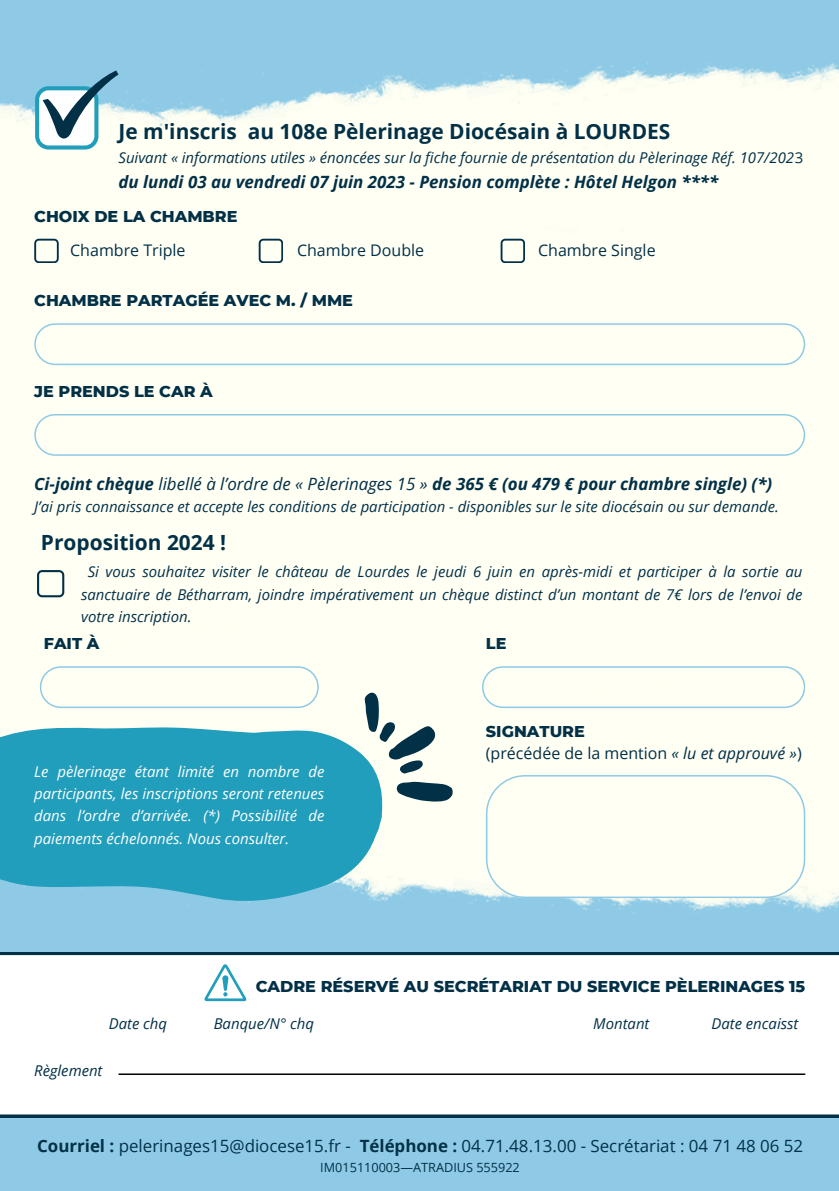
<style>
.page{position:relative;width:839px;height:1191px;background:#fff}
.page>*{position:absolute;margin:0;border:0;box-sizing:border-box;transform-origin:0 0}
.t1{font:700 21px "Open Sans";color:#023047}
.t2{font:italic 700 17px "Open Sans";color:#023047}
.t3{font:17px "Open Sans";color:#023047}
.t4{font:800 16px "Montserrat";color:#023047}
.t5{font:16px "Open Sans";color:#023047}
.t6{font:italic 15px/22.4px "Open Sans";color:#023047;text-align:justify}
.t7{font:italic 15px/22.4px "Open Sans";color:#fff;text-align:justify}
.t8{font:12.6px "Open Sans";color:#023047}
.s1{font-style:normal}
.s2{font-weight:400}
.s3{font-style:italic}
.s4{font-weight:700}
</style>
<div class="page">
<div style="left:0;top:0;width:838px;height:1191px;background:#8ecae6"></div>
<img style="left:0;top:63px;width:838px;height:171px">
<div style="left:0;top:234px;width:838px;height:620px;background:#fffff4"></div>
<img style="left:39px;top:680px;width:799px;height:233px">
<svg style="left:35px;top:70px;width:83px;height:80px"></svg>
<svg style="left:34px;top:239px;width:24px;height:24px"></svg>
<svg style="left:259px;top:239px;width:24px;height:24px"></svg>
<svg style="left:500px;top:239px;width:24px;height:24px"></svg>
<svg style="left:34px;top:323px;width:771px;height:42px"></svg>
<svg style="left:34px;top:414px;width:771px;height:42px"></svg>
<svg style="left:40px;top:666px;width:279px;height:42px"></svg>
<svg style="left:482px;top:666px;width:322px;height:42px"></svg>
<svg style="left:486px;top:775px;width:319px;height:123px"></svg>
<div style="left:0;top:952px;width:838px;height:165px;background:#fff"></div>
<svg style="left:0;top:727px;width:384px;height:178px;background:#33a5c1"></svg>
<svg style="left:334px;top:680px;width:142px;height:141px"></svg>
<hr style="left:118px;top:1073px;width:687px;height:2px;background:#000">
<svg style="left:204px;top:964px;width:42px;height:37px;background:#c6e6ed"></svg>
<svg style="left:37px;top:570px;width:27px;height:27px"></svg>
<h2 class="t1" style="left:118px;top:117px;width:553px">Je m'inscris au 108e Pèlerinage Diocésain à LOURDES</h2>
<p class="t6" style="left:118px;top:146px;width:686px">Suivant « informations utiles » énoncées sur la fiche fournie de présentation du Pèlerinage Réf. 107/202<span class="s1">3</span></p>
<h3 class="t2" style="left:118px;top:169px;width:601px">du lundi 03 au vendredi 07 juin 2023 - Pension complète : Hô tel Helgon ****</h3>
<p class="t4" style="left:34px;top:206px;width:205px">CHOIX DE LA CHAMBRE</p>
<p class="t5" style="left:70px;top:239px;width:117px">Chambre Triple</p>
<p class="t5" style="left:297px;top:239px;width:129px">Chambre Double</p>
<p class="t5" style="left:538px;top:239px;width:119px">Chambre Single</p>
<h3 class="t4" style="left:34px;top:291px;width:320px">CHAMBRE PARTAGÉE AVEC M. / MME</h3>
<p class="t4" style="left:34px;top:381px;width:180px">JE PRENDS LE CAR À</p>
<h3 class="t2" style="left:34px;top:471px;width:739px">Ci-joint chèque <span class="s2">libellé à l’ordre de « Pèlerinages 15 »</span> de 365 € (ou 479 € pour chambre single) (*)</h3>
<h2 class="t6" style="left:34px;top:495px;width:746px">J’ai pris connaissance et accepte les conditions de participation - disponibles sur le site diocésain ou sur demande.</h2>
<p class="t1" style="left:41px;top:527px;width:187px">Proposition 2024 !</p>
<h2 class="t6" style="left:81px;top:560px;width:722px;text-indent:7px">Si vous souhaitez visiter le château de Lourdes le jeudi 6 juin en après-midi et participer à la sortie au sanctuaire de Bétharram, joindre impérativement un chèque distinct d’un montant de 7€ lors de l’envoi de votre inscription.</h2>
<h2 class="t4" style="left:44px;top:634px;width:57px">FAIT À</h2>
<p class="t4" style="left:486px;top:634px;width:22px">LE</p>
<p class="t7" style="left:34px;top:760px;width:291px">Le pèlerinage étant limité en nombre de participants, les inscriptions seront retenues dans l’ordre d’arrivée. (*) Possibilité de paiements échelonnés. Nous consulter.</p>
<p class="t4" style="left:486px;top:721px;width:100px">SIGNATURE</p>
<p class="t5" style="left:486px;top:742px;width:317px">(précédée de la mention <span class="s3">« lu et approuvé »</span>)</p>
<p class="t4" style="left:256px;top:977px;width:551px">CADRE RÉSERVÉ AU SECRÉTARIAT DU SERVICE PÈLERINAGES 15</p>
<p class="t6" style="left:109px;top:1012px;width:60px">Date chq</p>
<p class="t6" style="left:214px;top:1012px;width:102px">Banque/N° chq</p>
<p class="t6" style="left:593px;top:1012px;width:58px">Montant</p>
<p class="t6" style="left:711px;top:1012px;width:88px">Date encaisst</p>
<p class="t6" style="left:34px;top:1059px;width:70px">Règlement</p>
<p class="t3" style="left:37px;top:1134px;width:767px"><span class="s4">Courriel :</span> pelerinages15@diocese15.fr - <span class="s4">Téléphone :</span> 04.71.48.13.00 - Secrétariat : 04 71 48 06 52</p>
<h2 class="t8" style="left:320px;top:1158px;width:201px">IM015110003—ATRADIUS 555922</h2>
</div>
